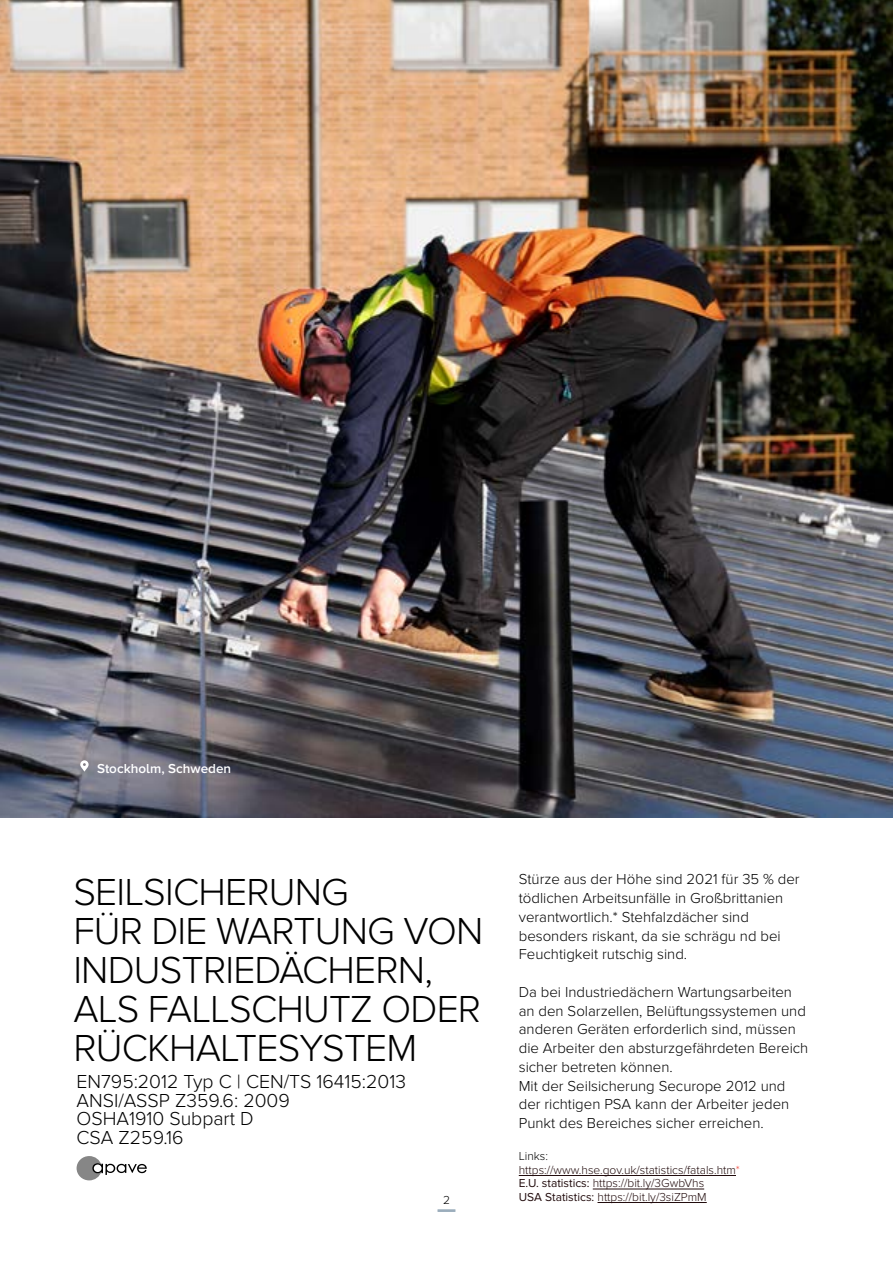
<style>
.page{position:relative;width:893px;height:1263px;background:#fff}
.page>*{position:absolute;margin:0;border:0;box-sizing:border-box;transform-origin:0 0}
.t1{font:300 39px/39px "Proxima Nova";letter-spacing:-.02em;color:#000}
.t2{font:300 19.5px/18.8px "Proxima Nova";color:#000}
.t3{font:300 15px/18.8px "Proxima Nova";color:#000}
.t4{font:600 13.5px "Proxima Nova A";color:#fff}
.t5{font:300 12px/13.5px "Proxima Nova";color:#220c0d}
.t6{font:300 12px "Proxima Nova";color:#000}
.s1{color:#000}
.s2{color:#f0493e}
.s3{font-weight:400}
</style>
<div class="page">
<hr style="left:437px;top:1209px;width:18px;height:3px;background:#9badbc">
<img style="left:0;top:0;width:893px;height:818px">
<hr style="left:519px;top:1175px;width:217px;height:1px;background:#220c0d">
<hr style="left:593px;top:1189px;width:111px;height:1px;background:#220c0d">
<hr style="left:597px;top:1202px;width:110px;height:1px;background:#220c0d">
<svg style="left:77px;top:1156px;width:70px;height:24px"></svg>
<svg style="left:80px;top:760px;width:9px;height:12px"></svg>
<p class="t4" style="left:97px;top:760px;width:136px">Stockholm, Schweden</p>
<h1 class="t1" style="left:73px;top:873px;width:412px">SEILSICHERUNG<br>FÜR DIE WARTUNG VON<br>INDUSTRIEDÄCHERN,<br>ALS FALLSCHUTZ ODER<br>RÜCKHALTESYSTEM</h1>
<p class="t3" style="left:519px;top:870px;width:282px">Stürze aus der Höhe sind 2021 für 35 % der tödlichen Arbeitsunfälle in Großbrittanien verantwortlich.* Stehfalzdächer sind besonders riskant, da sie schrägu nd bei Feuchtigkeit rutschig sind.</p>
<p class="t3" style="left:519px;top:983px;width:291px">Da bei Industriedächern Wartungsarbeiten an den Solarzellen, Belüftungssystemen und anderen Geräten erforderlich sind, müssen die Arbeiter den absturzgefährdeten Bereich sicher betreten können.<br>Mit der Seilsicherung Securope 2012 und der richtigen PSA kann der Arbeiter jeden Punkt des Bereiches sicher erreichen.</p>
<p class="t5" style="left:519px;top:1150px;width:223px"><span class="s1">Links: </span>https://www.hse.gov.uk/statistics/fatals.htm<span class="s2">* </span><span class="s3">E.U. statistics:</span> https://bit.ly/3GwbVhs<br><span class="s3">USA Statistics:</span> https://bit.ly/3siZPmM</p>
<h2 class="t2" style="left:77px;top:1072px;width:331px">EN795:2012 Typ C | CEN/TS 16415:2013<br>ANSI/ASSP Z359.6: 2009<br>OSHA1910 Subpart D<br>CSA Z259.16</h2>
<p class="t6" style="left:443px;top:1193px;width:8px">2</p>
</div>
